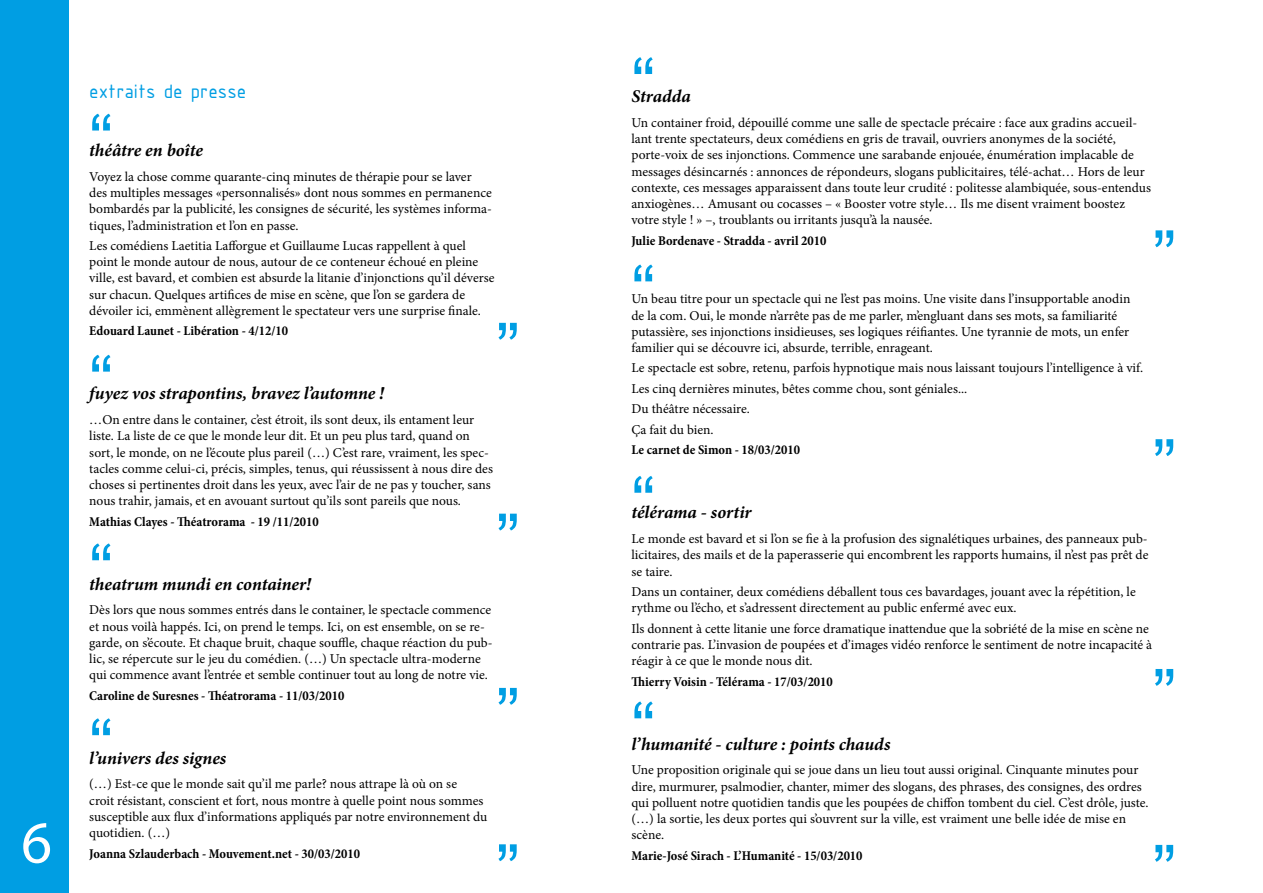
<style>
.page{position:relative;width:1263px;height:893px;background:#fff}
.page>*{position:absolute;margin:0;border:0;box-sizing:border-box;transform-origin:0 0}
.t1{font:72px "Arial";color:#009ee3}
.t2{font:60px "Myriad Pro";color:#fff}
.t3{font:21px "ISOCPEUR";color:#009ee3}
.t4{font:italic 700 18px "Minion Pro";letter-spacing:-.005em;color:#000}
.t5{font:13.5px/16.2px "Minion Pro";color:#000}
.t6{font:700 condensed 13.5px "Minion Pro";color:#000}
</style>
<div class="page">
<div style="left:0;top:0;width:68px;height:893px;background:#009ee3"></div>
<h2 class="t2" style="left:21px;top:806px;width:32px">6</h2>
<h1 class="t1" style="left:631px;top:35px;width:25px">“</h1>
<h3 class="t3" style="left:89px;top:77px;width:158px">extraits de presse</h3>
<h3 class="t4" style="left:631px;top:84px;width:61px">Stradda</h3>
<p class="t5" style="left:631px;top:115px;width:521px">Un container froid, dépouillé comme une salle de spectacle précaire : face aux gradins accueil&shy;lant trente spectateurs, deux comédiens en gris de travail, ouvriers anonymes de la société, porte-voix de ses injonctions. Commence une sarabande enjouée, énumération implacable de messages désincarnés : annonces de répondeurs, slogans publicitaires, télé-achat… Hors de leur contexte, ces messages apparaissent dans toute leur crudité : politesse alambiquée, sous-entendus anxiogènes… Amusant ou cocasses – « Booster votre style… Ils me disent vraiment boostez votre style ! » –, troublants ou irritants jusqu’à la nausée.</p>
<p class="t6" style="left:631px;top:231px;width:196px">Julie Bordenave - Stradda - avril 2010</p>
<h1 class="t1" style="left:89px;top:91px;width:25px">“</h1>
<h3 class="t4" style="left:89px;top:138px;width:115px">théâtre en boîte</h3>
<p class="t5" style="left:89px;top:169px;width:404px">Voyez la chose comme quarante-cinq minutes de thérapie pour se laver des multiples messages «personnalisés» dont nous sommes en permanence bombardés par la publicité, les consignes de sécurité, les systèmes informa&shy;tiques, l’administration et l’on en passe.</p>
<p class="t5" style="left:89px;top:238px;width:407px">Les comédiens Laetitia Lafforgue et Guillaume Lucas rappellent à quel point le monde autour de nous, autour de ce conteneur échoué en pleine ville, est bavard, et combien est absurde la litanie d’injonctions qu’il déverse sur chacun. Quelques artifices de mise en scène, que l’on se gardera de dévoiler ici, emmènent allègrement le spectateur vers une surprise finale.</p>
<p class="t6" style="left:89px;top:322px;width:200px">Edouard Launet - Libération - 4/12/10</p>
<h1 class="t1" style="left:1152px;top:208px;width:25px">”</h1>
<h1 class="t1" style="left:631px;top:242px;width:25px">“</h1>
<p class="t5" style="left:631px;top:291px;width:500px">Un beau titre pour un spectacle qui ne l’est pas moins. Une visite dans l’insupportable anodin de la com. Oui, le monde n’arrête pas de me parler, m’engluant dans ses mots, sa familiarité putassière, ses injonctions insidieuses, ses logiques réifiantes. Une tyrannie de mots, un enfer familier qui se découvre ici, absurde, terrible, enrageant.</p>
<p class="t5" style="left:631px;top:358px;width:513px;line-height:20.4px">Le spectacle est sobre, retenu, parfois hypnotique mais nous laissant toujours l’intelligence à vif.<br>Les cinq dernières minutes, bêtes comme chou, sont géniales...<br>Du théâtre nécessaire.<br>Ça fait du bien.</p>
<p class="t6" style="left:631px;top:441px;width:170px">Le carnet de Simon - 18/03/2010</p>
<h1 class="t1" style="left:496px;top:300px;width:25px">”</h1>
<h1 class="t1" style="left:89px;top:332px;width:25px">“</h1>
<h3 class="t4" style="left:89px;top:381px;width:296px">fuyez vos strapontins, bravez l’automne !</h3>
<p class="t5" style="left:89px;top:412px;width:405px">…On entre dans le container, c’est étroit, ils sont deux, ils entament leur liste. La liste de ce que le monde leur dit. Et un peu plus tard, quand on sort, le monde, on ne l’écoute plus pareil (…) C’est rare, vraiment, les spec&shy;tacles comme celui-ci, précis, simples, tenus, qui réussissent à nous dire des choses si pertinentes droit dans les yeux, avec l’air de ne pas y toucher, sans nous trahir, jamais, et en avouant surtout qu’ils sont pareils que nous.</p>
<p class="t6" style="left:89px;top:512px;width:231px">Mathias Clayes - Théatrorama - 19 /11/2010</p>
<h1 class="t1" style="left:1152px;top:416px;width:25px">”</h1>
<h1 class="t1" style="left:631px;top:453px;width:25px">“</h1>
<h3 class="t4" style="left:631px;top:500px;width:122px">télérama - sortir</h3>
<p class="t5" style="left:631px;top:531px;width:518px;text-align:justify">Le monde est bavard et si l’on se fie à la profusion des signalétiques urbaines, des panneaux pub&shy;licitaires, des mails et de la paperasserie qui encombrent les rapports humains, il n’est pas prêt de se taire.</p>
<p class="t5" style="left:631px;top:584px;width:506px">Dans un container, deux comédiens déballent tous ces bavardages, jouant avec la répétition, le rythme ou l’écho, et s’adressent directement au public enfermé avec eux.</p>
<p class="t5" style="left:631px;top:620px;width:522px">Ils donnent à cette litanie une force dramatique inattendue que la sobriété de la mise en scène ne contrarie pas. L’invasion de poupées et d’images vidéo renforce le sentiment de notre incapacité à réagir à ce que le monde nous dit.</p>
<p class="t6" style="left:631px;top:672px;width:203px">Thierry Voisin - Télérama - 17/03/2010</p>
<h1 class="t1" style="left:496px;top:491px;width:25px">”</h1>
<h1 class="t1" style="left:89px;top:521px;width:25px">“</h1>
<h3 class="t4" style="left:89px;top:571px;width:223px">theatrum mundi en container!</h3>
<p class="t5" style="left:89px;top:602px;width:405px">Dès lors que nous sommes entrés dans le container, le spectacle commence et nous voilà happés. Ici, on prend le temps. Ici, on est ensemble, on se re&shy;garde, on s’écoute. Et chaque bruit, chaque souffle, chaque réaction du pub&shy;lic, se répercute sur le jeu du comédien. (…) Un spectacle ultra-moderne qui commence avant l’entrée et semble continuer tout au long de notre vie.</p>
<p class="t6" style="left:89px;top:686px;width:257px">Caroline de Suresnes - Théatrorama - 11/03/2010</p>
<h1 class="t1" style="left:1152px;top:646px;width:25px">”</h1>
<h1 class="t1" style="left:496px;top:665px;width:25px">”</h1>
<h1 class="t1" style="left:631px;top:679px;width:25px">“</h1>
<h1 class="t1" style="left:89px;top:696px;width:25px">“</h1>
<h3 class="t4" style="left:631px;top:731px;width:261px">l’humanité - culture : points chauds</h3>
<p class="t5" style="left:631px;top:762px;width:519px">Une proposition originale qui se joue dans un lieu tout aussi original. Cinquante minutes pour dire, murmurer, psalmodier, chanter, mimer des slogans, des phrases, des consignes, des ordres qui polluent notre quotidien tandis que les poupées de chiffon tombent du ciel. C’est drôle, juste. (…) la sortie, les deux portes qui s’ouvrent sur la ville, est vraiment une belle idée de mise en scène.</p>
<p class="t6" style="left:631px;top:846px;width:233px">Marie-José Sirach - L’Humanité - 15/03/2010</p>
<h3 class="t4" style="left:89px;top:745px;width:139px">l’univers des signes</h3>
<p class="t5" style="left:89px;top:776px;width:400px">(…) Est-ce que le monde sait qu’il me parle? nous attrape là où on se<br>croit résistant, conscient et fort, nous montre à quelle point nous sommes susceptible aux flux d’informations appliqués par notre environnement du quotidien. (…)</p>
<p class="t6" style="left:89px;top:844px;width:272px">Joanna Szlauderbach - Mouvement.net - 30/03/2010</p>
<h1 class="t1" style="left:496px;top:821px;width:25px">”</h1>
<h1 class="t1" style="left:1152px;top:822px;width:25px">”</h1>
</div>
